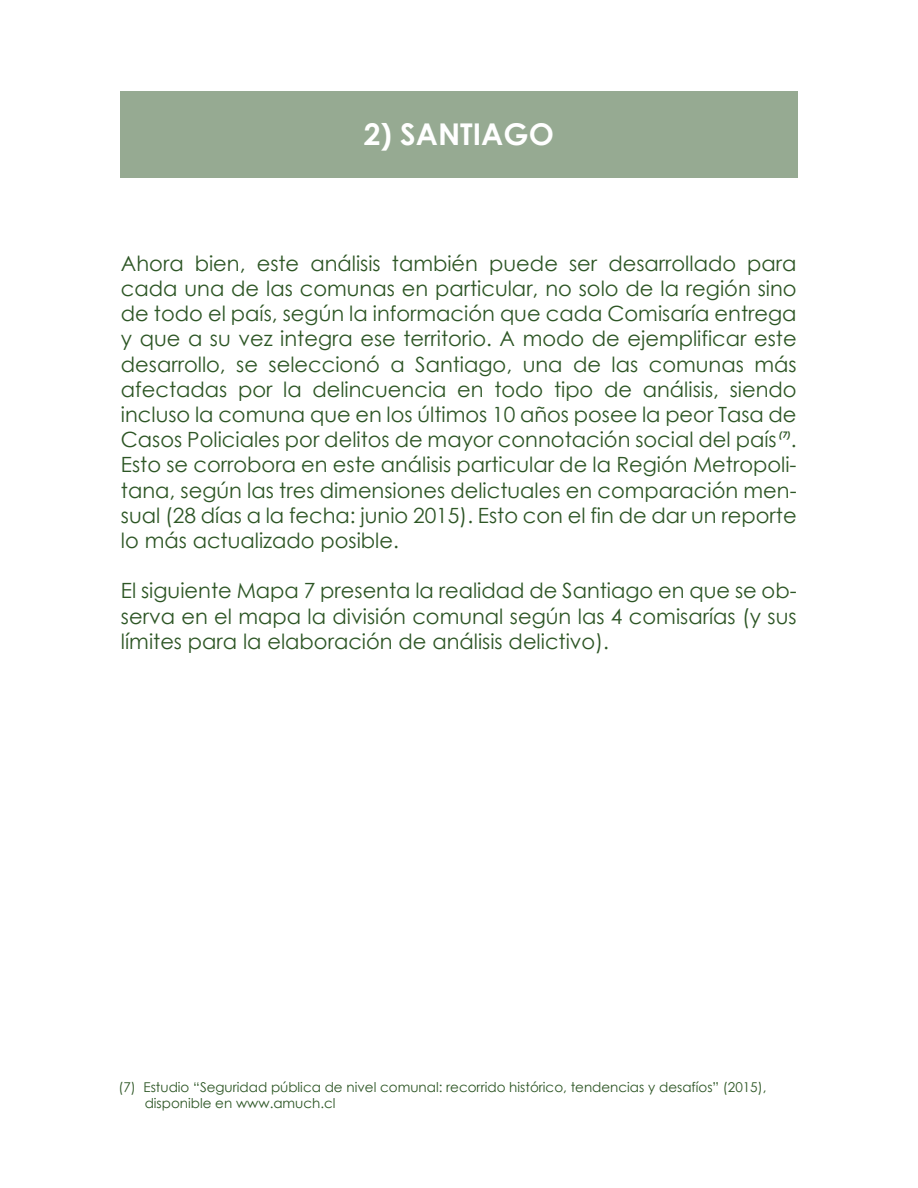
<style>
.page{position:relative;width:918px;height:1188px;background:#fff}
.page>*{position:absolute;margin:0;border:0;box-sizing:border-box;transform-origin:0 0}
.t1{font:700 30px "Century Gothic";color:#fff}
.t2{font:21px/25.2px "Century Gothic";color:#2d5625;text-align:justify}
.t3{font:13.5px/16.2px "Century Gothic";color:#2d5625}
.t4{font:italic 700 9px "Century Gothic";color:#2d5625}
</style>
<div class="page">
<div style="left:120px;top:91px;width:678px;height:87px;background:#96aa92"></div>
<h1 class="t1" style="left:364px;top:112px;width:192px">2) SANTIAGO</h1>
<p class="t2" style="left:121px;top:250px;width:677px">Ahora bien, este análisis también puede ser desarrollado para cada una de las comunas en particular, no solo de la región sino de todo el país, según la información que cada Comisaría entrega y que a su vez integra ese territorio. A modo de ejemplificar este desarrollo, se seleccionó a Santiago, una de las comunas más afectadas por la delincuencia en todo tipo de análisis, siendo incluso la comuna que en los últimos 10 años posee la peor Tasa de Casos Policiales por delitos de mayor connotación social del país</p>
<p class="t4" style="left:779px;top:428px;width:13px">(7)</p>
<p class="t2" style="left:121px;top:427px;width:677px;text-indent:670px">.<br>Esto se corrobora en este análisis particular de la Región Metropoli&shy;tana, según las tres dimensiones delictuales en comparación men&shy;sual (28 días a la fecha: junio 2015). Esto con el fin de dar un reporte lo más actualizado posible.</p>
<p class="t2" style="left:121px;top:578px;width:677px">El siguiente Mapa 7 presenta la realidad de Santiago en que se ob&shy;serva en el mapa la división comunal según las 4 comisarías (y sus límites para la elaboración de análisis delictivo).</p>
<p class="t3" style="left:145px;top:1079px;width:623px;text-indent:-26px">(7) Estudio “Seguridad pública de nivel comunal: recorrido histórico, tendencias y desafíos” (2015), disponible en www.amuch.cl</p>
</div>
